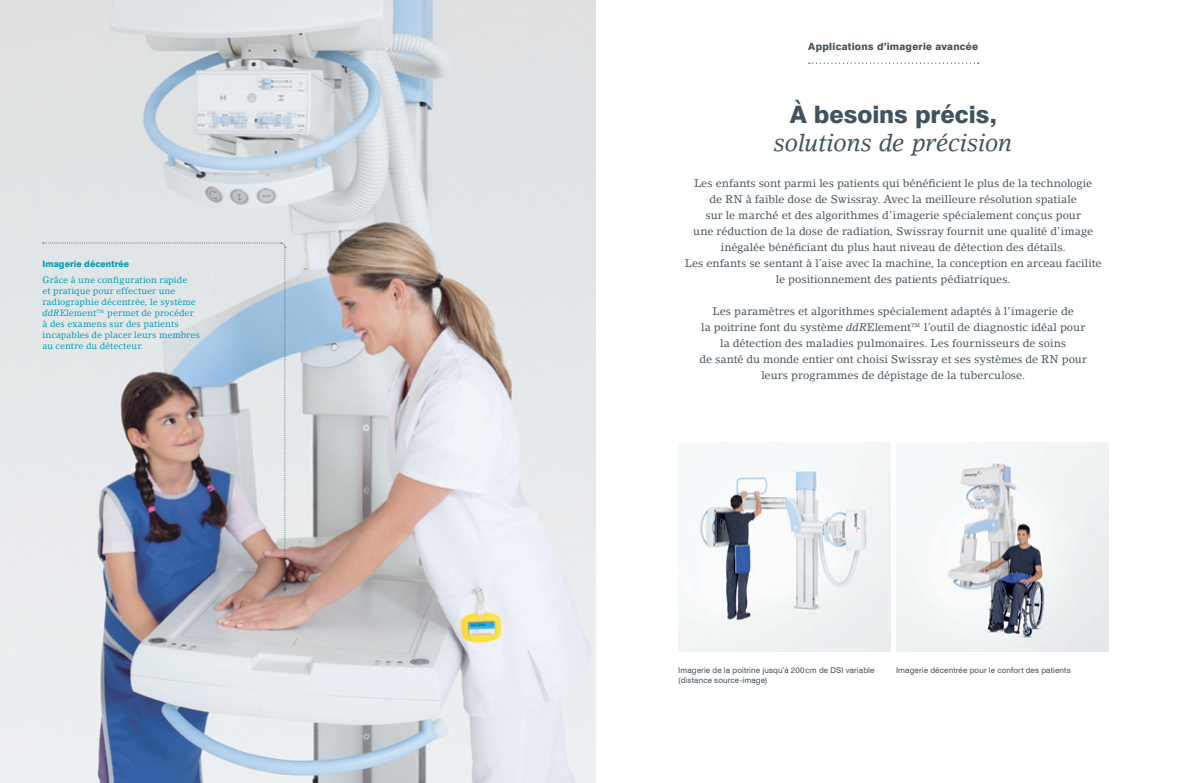
<style>
.page{position:relative;width:1191px;height:783px;background:#fff}
.page>*{position:absolute;margin:0;border:0;box-sizing:border-box;transform-origin:0 0}
.t1{font:italic 24px "Lino Letter";letter-spacing:-.015em;color:#43535d}
.t2{font:800 24px "Swiss 721 BT";letter-spacing:-.005em;color:#43535d}
.t3{font:11px/16px "Lino Letter";letter-spacing:-.005em;color:#43535d;text-align:center}
.t4{font:800 10px "Swiss 721 BT";letter-spacing:.025em;color:#43535d}
.t5{font:9px/11px "Lino Letter";letter-spacing:.005em;color:#009db2}
.t6{font:800 8.8px "Swiss 721 BT";letter-spacing:.01em;color:#009db2}
.t7{font:8px/10.5px "Swiss 721 BT";letter-spacing:.015em;color:#43535d}
.s1{font-style:italic}
</style>
<div class="page">
<img style="left:0;top:0;width:595px;height:782px">
<img style="left:678px;top:443px;width:212px;height:208px">
<img style="left:896px;top:443px;width:212px;height:208px">
<svg style="left:43px;top:242px;width:243px;height:348px;background:#bdc0c9"></svg>
<svg style="left:809px;top:62px;width:169px;height:2px"></svg>
<p class="t6" style="left:43px;top:258px;width:88px">Imagerie décentrée</p>
<p class="t5" style="left:43px;top:274px;width:159px">Grâce à une configuration rapide<br>et pratique pour effectuer une radiographie décentrée, le système <span class="s1">ddR</span>Element™ permet de procéder à des examens sur des patients incapables de placer leurs membres au centre du détecteur.</p>
<p class="t4" style="left:808px;top:40px;width:171px">Applications d’imagerie avancée</p>
<h1 class="t2" style="left:789px;top:99px;width:209px">À besoins précis,</h1>
<h1 class="t1" style="left:774px;top:128px;width:240px">solutions de précision</h1>
<p class="t3" style="left:684px;top:175px;width:418px">Les enfants sont parmi les patients qui bénéficient le plus de la technologie<br>de RN à faible dose de Swissray. Avec la meilleure résolution spatiale<br>sur le marché et des algorithmes d’imagerie spécialement conçus pour<br>une réduction de la dose de radiation, Swissray fournit une qualité d’image inégalée bénéficiant du plus haut niveau de détection des détails.<br>Les enfants se sentant à l’aise avec la machine, la conception en arceau facilite le positionnement des patients pédiatriques.</p>
<p class="t3" style="left:699px;top:303px;width:389px">Les paramètres et algorithmes spécialement adaptés à l’imagerie de<br>la poitrine font du système <span class="s1">ddR</span>Element™ l’outil de diagnostic idéal pour la détection des maladies pulmonaires. Les fournisseurs de soins<br>de santé du monde entier ont choisi Swissray et ses systèmes de RN pour leurs programmes de dépistage de la tuberculose.</p>
<p class="t7" style="left:678px;top:664px;width:198px">Imagerie de la poitrine jusqu’à 200cm de DSI variable (distance source-image)</p>
<p class="t7" style="left:896px;top:664px;width:176px">Imagerie décentrée pour le confort des patients</p>
</div>
